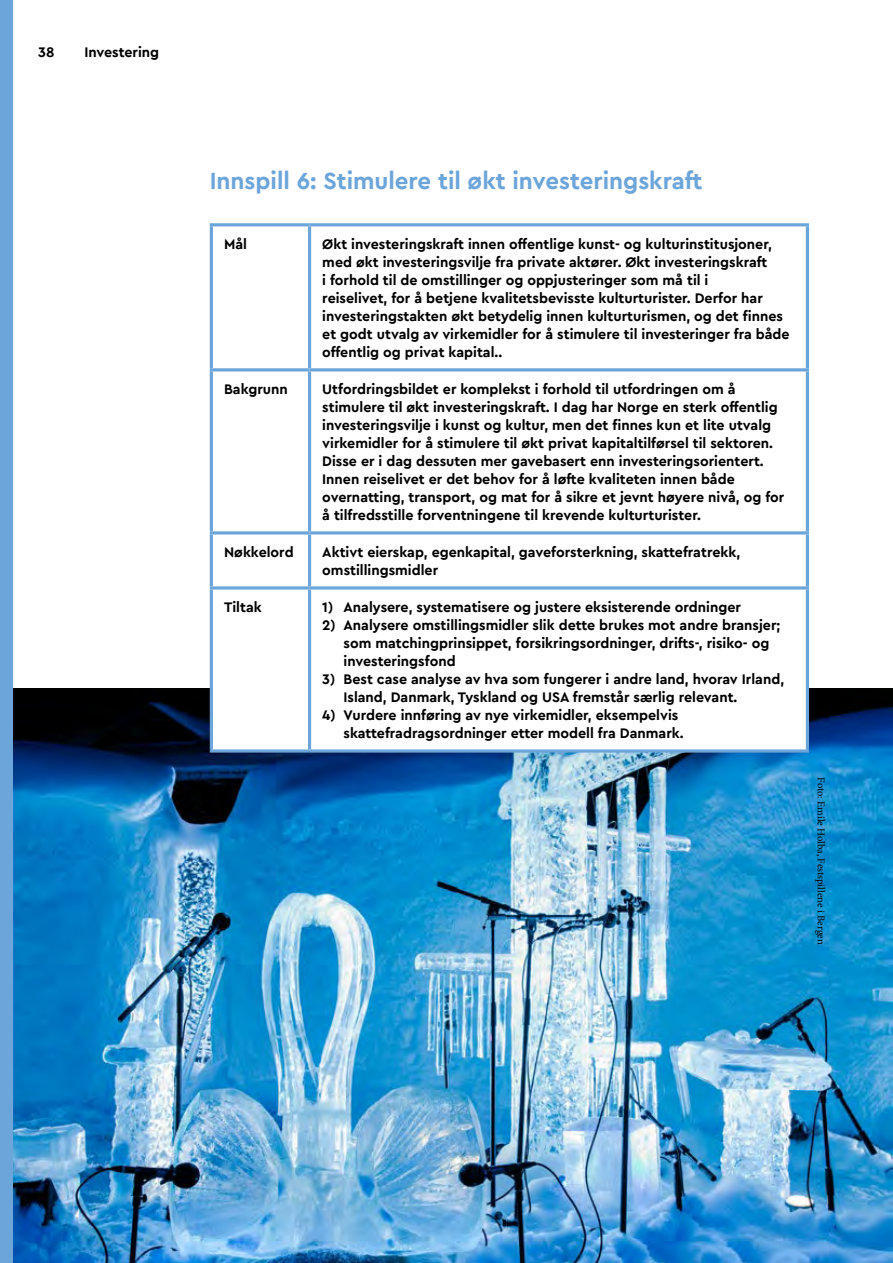
<style>
.page{position:relative;width:893px;height:1263px;background:#fff}
.page>*{position:absolute;margin:0;border:0;box-sizing:border-box;transform-origin:0 0}
.t1{font:700 24px "Cera PRO";color:#6ca5da}
.t2{font:700 14.25px/18px "Cera PRO";color:#000}
.t3{font:10.5px "Minion Pro";color:#000}
</style>
<div class="page">
<img style="left:13px;top:689px;width:880px;height:574px">
<svg style="left:213px;top:534px;width:593px;height:215px"></svg>
<hr style="left:210px;top:223px;width:100px;height:3px;background:#6ca5da">
<hr style="left:210px;top:226px;width:3px;height:142px;background:#6ca5da">
<hr style="left:310px;top:223px;width:499px;height:3px;background:#6ca5da">
<hr style="left:308px;top:226px;width:3px;height:142px;background:#6ca5da">
<hr style="left:806px;top:226px;width:3px;height:142px;background:#6ca5da">
<hr style="left:210px;top:368px;width:100px;height:3px;background:#6ca5da">
<hr style="left:210px;top:371px;width:3px;height:160px;background:#6ca5da">
<hr style="left:310px;top:368px;width:499px;height:3px;background:#6ca5da">
<hr style="left:308px;top:371px;width:3px;height:160px;background:#6ca5da">
<hr style="left:806px;top:371px;width:3px;height:160px;background:#6ca5da">
<hr style="left:210px;top:531px;width:100px;height:3px;background:#6ca5da">
<hr style="left:210px;top:534px;width:3px;height:52px;background:#6ca5da">
<hr style="left:310px;top:531px;width:499px;height:3px;background:#6ca5da">
<hr style="left:308px;top:534px;width:3px;height:52px;background:#6ca5da">
<hr style="left:806px;top:534px;width:3px;height:52px;background:#6ca5da">
<hr style="left:210px;top:586px;width:100px;height:3px;background:#6ca5da">
<hr style="left:210px;top:589px;width:3px;height:160px;background:#6ca5da">
<hr style="left:310px;top:586px;width:499px;height:3px;background:#6ca5da">
<hr style="left:308px;top:589px;width:3px;height:160px;background:#6ca5da">
<hr style="left:806px;top:589px;width:3px;height:160px;background:#6ca5da">
<svg style="left:210px;top:749px;width:100px;height:4px"></svg>
<svg style="left:310px;top:749px;width:499px;height:4px;background:#75a7d7"></svg>
<div style="left:0;top:0;width:13px;height:1263px;background:#6ca5da"></div>
<p class="t2" style="left:38px;top:43px;width:18px">38</p>
<p class="t2" style="left:84px;top:43px;width:76px">Investering</p>
<h1 class="t1" style="left:210px;top:165px;width:494px">Innspill 6: Stimulere til økt investeringskraft</h1>
<p class="t2" style="left:224px;top:235px;width:24px">Mål</p>
<p class="t2" style="left:322px;top:235px;width:469px">Økt investeringskraft innen offentlige kunst- og kulturinstitusjoner, med økt investeringsvilje fra private aktører. Økt investeringskraft<br>i forhold til de omstillinger og oppjusteringer som må til i<br>reiselivet, for å betjene kvalitetsbevisste kulturturister. Derfor har investeringstakten økt betydelig innen kulturturismen, og det finnes et godt utvalg av virkemidler for å stimulere til investeringer fra både offentlig og privat kapital..</p>
<p class="t2" style="left:224px;top:380px;width:65px">Bakgrunn</p>
<p class="t2" style="left:322px;top:380px;width:464px">Utfordringsbildet er komplekst i forhold til utfordringen om å stimulere til økt investeringskraft. I dag har Norge en sterk offentlig investeringsvilje i kunst og kultur, men det finnes kun et lite utvalg virkemidler for å stimulere til økt privat kapitaltilførsel til sektoren.<br>Disse er i dag dessuten mer gavebasert enn investeringsorientert.<br>Innen reiselivet er det behov for å løfte kvaliteten innen både overnatting, transport, og mat for å sikre et jevnt høyere nivå, og for å tilfredsstille forventningene til krevende kulturturister.</p>
<p class="t2" style="left:224px;top:543px;width:71px">Nøkkelord</p>
<p class="t2" style="left:322px;top:543px;width:419px">Aktivt eierskap, egenkapital, gaveforsterkning, skattefratrekk, omstillingsmidler</p>
<p class="t2" style="left:224px;top:598px;width:39px">Tiltak</p>
<p class="t2" style="left:322px;top:598px;width:420px">1) Analysere, systematisere og justere eksisterende ordninger</p>
<p class="t2" style="left:344px;top:616px;width:438px;text-indent:-21px">2) Analysere omstillingsmidler slik dette brukes mot andre bransjer; som matchingprinsippet, forsikringsordninger, drifts-, risiko- og investeringsfond</p>
<p class="t2" style="left:344px;top:670px;width:442px;text-indent:-21px">3) Best case analyse av hva som fungerer i andre land, hvorav Irland,<br>Island, Danmark, Tyskland og USA fremstår særlig relevant.</p>
<p class="t2" style="left:344px;top:706px;width:342px;text-indent:-21px">4) Vurdere innføring av nye virkemidler, eksempelvis skattefradragsordninger etter modell fra Danmark.</p>
<p class="t3" style="left:828px;top:777px;width:169px;rotate:90deg">Foto: Emile Holba, Festspillene i Bergen</p>
</div>
